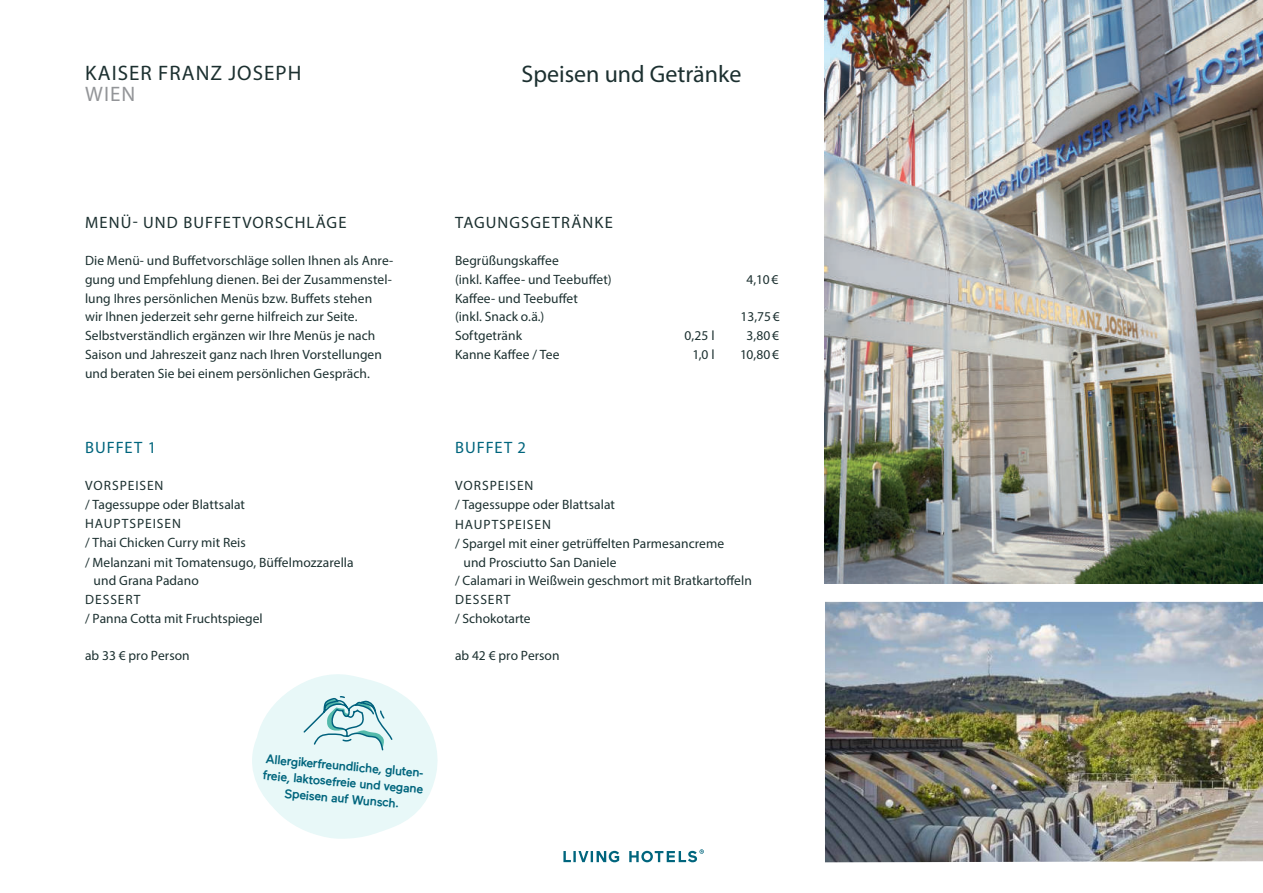
<style>
.page{position:relative;width:1263px;height:893px;background:#fff}
.page>*{position:absolute;margin:0;border:0;box-sizing:border-box;transform-origin:0 0}
.t1{font:24px "Myriad Pro";color:#1c3030}
.t2{font:21px "Myriad Pro";letter-spacing:.05em;color:#1c3030}
.t3{font:21px "Myriad Pro";color:#939598}
.t4{font:16.5px "Myriad Pro";letter-spacing:.065em;color:#1c3030}
.t5{font:16.5px "Myriad Pro";letter-spacing:.065em;color:#00657d}
.t6{font:13.5px/18.8px "Myriad Pro";letter-spacing:.005em;color:#1c3030}
.t7{font:13.5px "Myriad Pro";letter-spacing:.07em;color:#1c3030}
.t8{font:13.5px "Myriad Pro";letter-spacing:.065em;color:#1c3030}
.t9{font:12.9px/16.4px "Maax LH Medium";color:#00657d;text-align:center}
</style>
<div class="page">
<svg style="left:563px;top:849px;width:141px;height:13px"></svg>
<img style="left:825px;top:602px;width:438px;height:260px">
<img style="left:825px;top:0;width:438px;height:584px">
<svg style="left:252px;top:674px;width:186px;height:165px"></svg>
<h2 class="t2" style="left:85px;top:62px;width:218px">KAISER FRANZ JOSEPH</h2>
<h2 class="t3" style="left:85px;top:83px;width:52px">WIEN</h2>
<h1 class="t1" style="left:522px;top:62px;width:221px">Speisen und Getränke</h1>
<p class="t4" style="left:85px;top:214px;width:263px">MENÜ- UND BUFFETVORSCHLÄGE</p>
<p class="t6" style="left:85px;top:251px;width:310px">Die Menü- und Buffetvorschläge sollen Ihnen als Anre&shy;gung und Empfehlung dienen. Bei der Zusammenstel&shy;lung Ihres persönlichen Menüs bzw. Buffets stehen<br>wir Ihnen jederzeit sehr gerne hilfreich zur Seite.<br>Selbstverständlich ergänzen wir Ihre Menüs je nach Saison und Jahreszeit ganz nach Ihren Vorstellungen und beraten Sie bei einem persönlichen Gespräch.</p>
<p class="t5" style="left:85px;top:439px;width:72px">BUFFET 1</p>
<p class="t8" style="left:85px;top:479px;width:80px">VORSPEISEN</p>
<p class="t6" style="left:85px;top:496px;width:161px">/ Tagessuppe oder Blattsalat</p>
<p class="t7" style="left:85px;top:517px;width:97px">HAUPTSPEISEN</p>
<p class="t6" style="left:85px;top:534px;width:162px">/ Thai Chicken Curry mit Reis</p>
<p class="t6" style="left:85px;top:553px;width:270px">/ Melanzani mit Tomatensugo, Büffelmozzarella</p>
<p class="t6" style="left:94px;top:572px;width:107px">und Grana Padano</p>
<p class="t7" style="left:85px;top:593px;width:57px">DESSERT</p>
<p class="t6" style="left:85px;top:609px;width:179px">/ Panna Cotta mit Fruchtspiegel</p>
<p class="t6" style="left:85px;top:646px;width:106px">ab 33 € pro Person</p>
<p class="t4" style="left:455px;top:214px;width:159px">TAGUNGSGETRÄNKE</p>
<p class="t6" style="left:455px;top:251px;width:158px">Begrüßungskaffee<br>(inkl. Kaffee- und Teebuffet)</p>
<p class="t6" style="left:455px;top:289px;width:124px">Kaffee- und Teebuffet (inkl. Snack o.ä.)</p>
<p class="t6" style="left:746px;top:270px;width:33px">4,10€</p>
<p class="t6" style="left:741px;top:308px;width:41px">13,75 €</p>
<p class="t6" style="left:455px;top:326px;width:68px">Softgetränk</p>
<p class="t6" style="left:685px;top:326px;width:31px">0,25 l</p>
<p class="t6" style="left:746px;top:326px;width:34px">3,80 €</p>
<p class="t6" style="left:455px;top:345px;width:106px">Kanne Kaffee / Tee</p>
<p class="t6" style="left:692px;top:345px;width:24px">1,0 l</p>
<p class="t6" style="left:740px;top:345px;width:40px">10,80 €</p>
<p class="t5" style="left:455px;top:439px;width:72px">BUFFET 2</p>
<p class="t8" style="left:455px;top:479px;width:80px">VORSPEISEN</p>
<p class="t6" style="left:455px;top:496px;width:161px">/ Tagessuppe oder Blattsalat</p>
<p class="t7" style="left:455px;top:517px;width:97px">HAUPTSPEISEN</p>
<p class="t6" style="left:455px;top:534px;width:271px">/ Spargel mit einer getrüffelten Parmesancreme</p>
<p class="t6" style="left:464px;top:553px;width:154px">und Prosciutto San Daniele</p>
<p class="t6" style="left:455px;top:571px;width:298px">/ Calamari in Weißwein geschmort mit Bratkartoffeln</p>
<p class="t7" style="left:455px;top:593px;width:57px">DESSERT</p>
<p class="t6" style="left:455px;top:609px;width:77px">/ Schokotarte</p>
<p class="t6" style="left:455px;top:646px;width:106px">ab 42 € pro Person</p>
<p class="t9" style="left:265px;top:752px;width:165px;rotate:5deg">Allergikerfreundliche, gluten&shy;freie, laktosefreie und vegane<br>Speisen auf Wunsch.</p>
</div>
